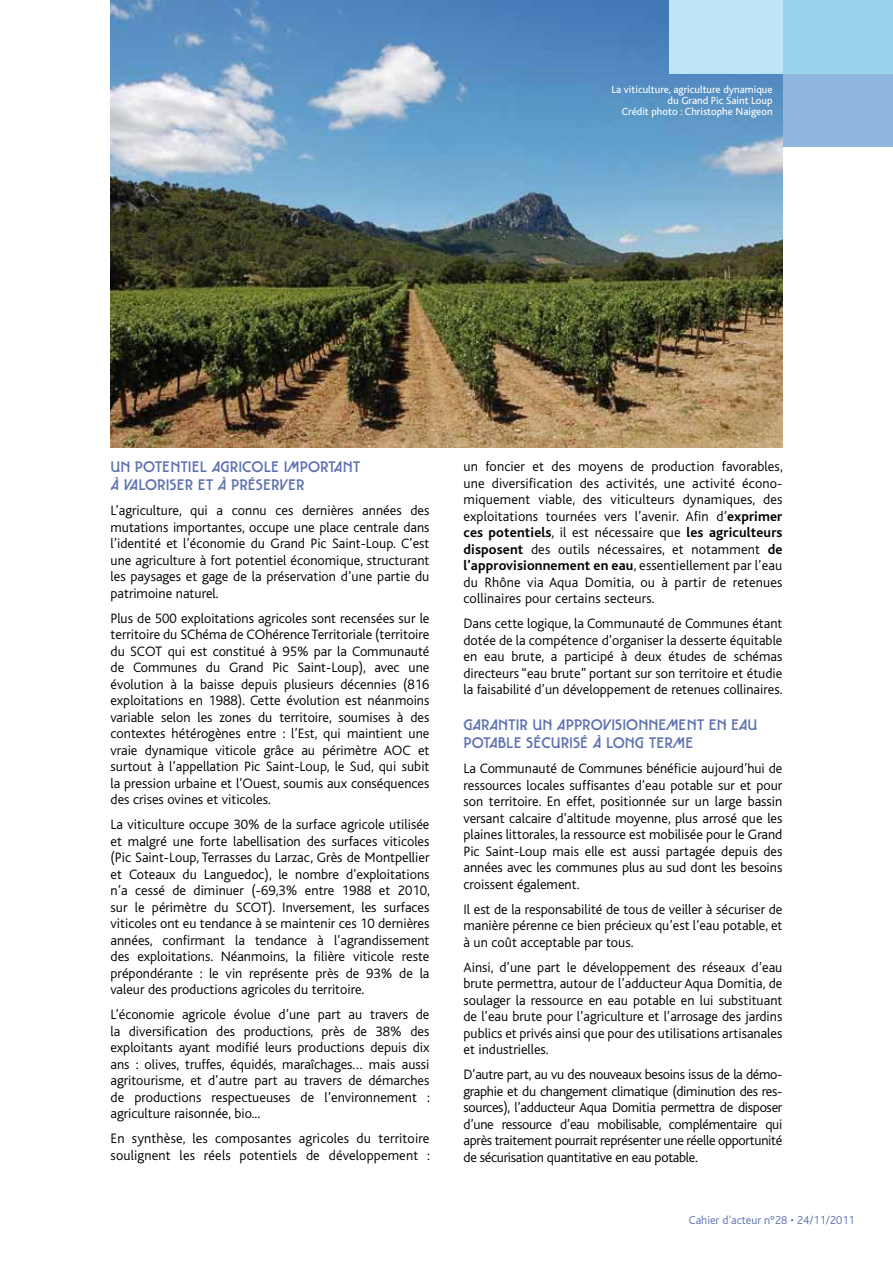
<style>
.page{position:relative;width:893px;height:1263px;background:#fff}
.page>*{position:absolute;margin:0;border:0;box-sizing:border-box;transform-origin:0 0}
.t1{font:15px/18px "Taut";color:#5e72b0}
.t2{font:300 14.25px/16.5px "Bliss";color:#000;text-align:justify}
.t3{font:300 12px "Bliss";color:#5e72b0}
.t4{font:10.8px/10.8px "Bliss";color:#fff;text-align:right}
.s1{font-weight:700}
</style>
<div class="page">
<img style="left:111px;top:0;width:671px;height:448px">
<div style="left:782px;top:0;width:111px;height:74px;background:#98d5ec"></div>
<div style="left:783px;top:74px;width:110px;height:73px;background:#8fb7dd"></div>
<div style="left:669px;top:0;width:113px;height:74px;background:#bde4f7"></div>
<p class="t4" style="left:611px;top:84px;width:163px">La viticulture, agriculture dynamique du Grand Pic Saint Loup<br>Crédit photo : Christophe Naigeon</p>
<p class="t1" style="left:111px;top:458px;width:251px">UN POTENTIEL AGRICOLE IMPORTANT<br>À VALORISER ET À PRÉSERVER</p>
<p class="t2" style="left:111px;top:502px;width:320px">L’agriculture, qui a connu ces dernières années des mutations importantes, occupe une place centrale dans l’identité et l’économie du Grand Pic Saint-Loup. C’est une agriculture à fort potentiel économique, structurant les paysages et gage de la préservation d’une partie du patrimoine naturel.</p>
<p class="t2" style="left:111px;top:610px;width:320px">Plus de 500 exploitations agricoles sont recensées sur le territoire du SChéma de COhérence Territoriale (territoire du SCOT qui est constitué à 95% par la Communauté de Communes du Grand Pic Saint-Loup), avec une évolution à la baisse depuis plusieurs décennies (816 exploitations en 1988). Cette évolution est néanmoins variable selon les zones du territoire, soumises à des contextes hétérogènes entre : l’Est, qui maintient une vraie dynamique viticole grâce au périmètre AOC et surtout à l’appellation Pic Saint-Loup, le Sud, qui subit la pression urbaine et l’Ouest, soumis aux conséquences des crises ovines et viticoles.</p>
<p class="t2" style="left:111px;top:816px;width:321px">La viticulture occupe 30% de la surface agricole utilisée et malgré une forte labellisation des surfaces viticoles (Pic Saint-Loup, Terrasses du Larzac, Grès de Montpellier et Coteaux du Languedoc), le nombre d’exploitations n’a cessé de diminuer (-69,3% entre 1988 et 2010, sur le périmètre du SCOT). Inversement, les surfaces viticoles ont eu tendance à se maintenir ces 10 dernières années, confirmant la tendance à l’agrandissement des exploitations. Néanmoins, la filière viticole reste prépondérante : le vin représente près de 93% de la valeur des productions agricoles du territoire.</p>
<p class="t2" style="left:111px;top:1006px;width:321px">L’économie agricole évolue d’une part au travers de la diversification des productions, près de 38% des exploitants ayant modifié leurs productions depuis dix ans : olives, truffes, équidés, maraîchages… mais aussi agritourisme, et d’autre part au travers de démarches de productions respectueuses de l’environnement : agriculture raisonnée, bio...</p>
<p class="t2" style="left:111px;top:1130px;width:321px">En synthèse, les composantes agricoles du territoire soulignent les réels potentiels de développement :</p>
<p class="t2" style="left:463px;top:459px;width:321px">un foncier et des moyens de production favorables, une diversification des activités, une activité écono&shy;miquement viable, des viticulteurs dynamiques, des exploitations tournées vers l’avenir. Afin d’<span class="s1">exprimer ces potentiels</span>, il est nécessaire que <span class="s1">les agriculteurs disposent</span> des outils nécessaires, et notamment <span class="s1">de l’approvisionnement en eau</span>, essentiellement par l’eau du Rhône via Aqua Domitia, ou à partir de retenues collinaires pour certains secteurs.</p>
<p class="t2" style="left:463px;top:616px;width:320px">Dans cette logique, la Communauté de Communes étant dotée de la compétence d’organiser la desserte équitable en eau brute, a participé à deux études de schémas directeurs “eau brute” portant sur son territoire et étudie la faisabilité d’un développement de retenues collinaires.</p>
<p class="t1" style="left:463px;top:716px;width:295px">GARANTIR UN APPROVISIONNEMENT EN EAU<br>POTABLE SÉCURISÉ À LONG TERME</p>
<p class="t2" style="left:463px;top:761px;width:320px">La Communauté de Communes bénéficie aujourd’hui de ressources locales suffisantes d’eau potable sur et pour son territoire. En effet, positionnée sur un large bassin versant calcaire d’altitude moyenne, plus arrosé que les plaines littorales, la ressource est mobilisée pour le Grand Pic Saint-Loup mais elle est aussi partagée depuis des années avec les communes plus au sud dont les besoins croissent également.</p>
<p class="t2" style="left:463px;top:901px;width:320px">Il est de la responsabilité de tous de veiller à sécuriser de manière pérenne ce bien précieux qu’est l’eau potable, et à un coût acceptable par tous.</p>
<p class="t2" style="left:463px;top:959px;width:320px">Ainsi, d’une part le développement des réseaux d’eau brute permettra, autour de l’adducteur Aqua Domitia, de soulager la ressource en eau potable en lui substituant de l’eau brute pour l’agriculture et l’arrosage des jardins publics et privés ainsi que pour des utilisations artisanales et industrielles.</p>
<p class="t2" style="left:463px;top:1067px;width:320px">D’autre part, au vu des nouveaux besoins issus de la démo&shy;graphie et du changement climatique (diminution des res&shy;sources), l’adducteur Aqua Domitia permettra de disposer d’une ressource d’eau mobilisable, complémentaire qui après traitement pourrait représenter une réelle opportunité de sécurisation quantitative en eau potable.</p>
<p class="t3" style="left:689px;top:1214px;width:167px">Cahier d’acteur n°28 • 24/11/2011</p>
</div>
